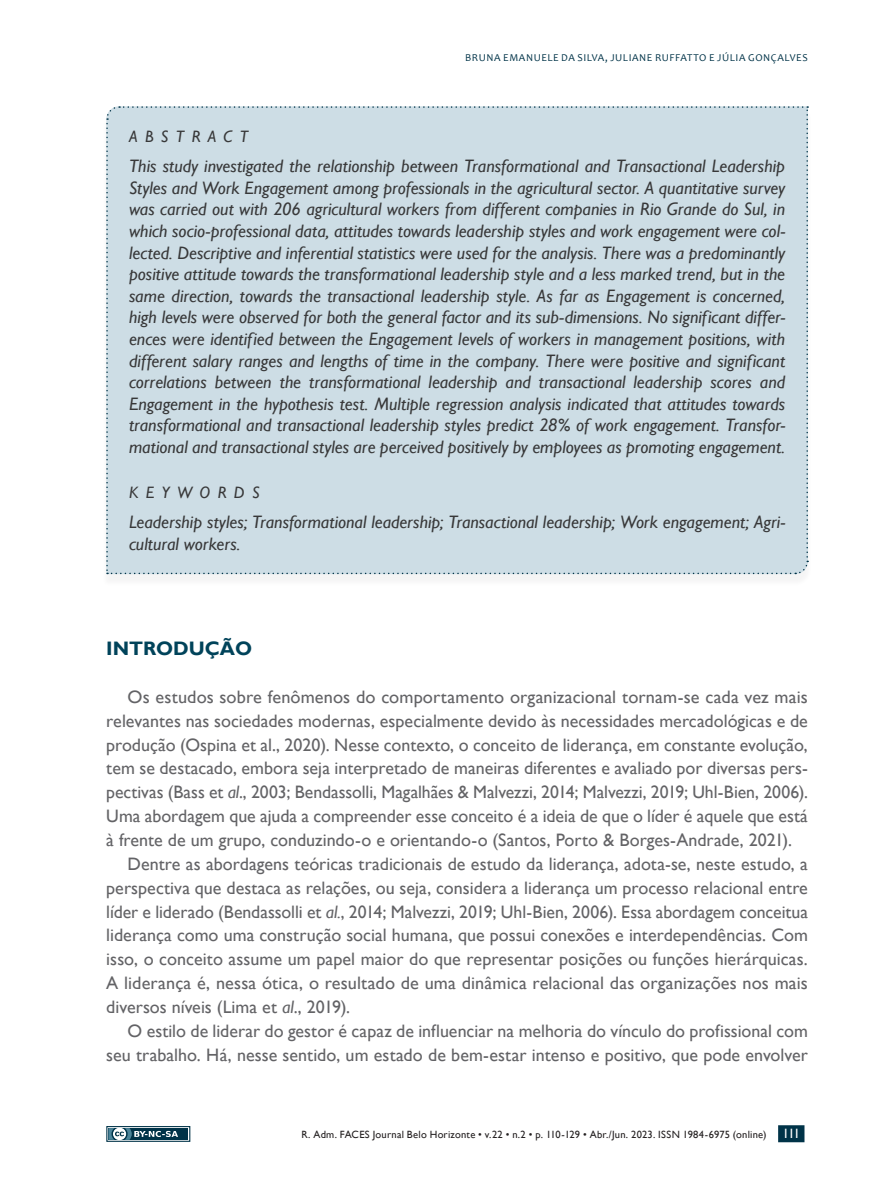
<style>
.page{position:relative;width:893px;height:1191px;background:#fff}
.page>*{position:absolute;margin:0;border:0;box-sizing:border-box;transform-origin:0 0}
.t1{font:700 19.5px "Gill Sans";color:#00435a}
.t2{font:italic 18px/21.6px "Gill Sans";color:#383839;text-align:justify}
.t3{font:18px "Gill Sans";color:#636366}
.t4{font:italic 16.5px "Gill Sans";letter-spacing:.45em;color:#383839}
.t5{font:10.5px "Gill Sans";letter-spacing:.02em;color:#231f20}
.t6{font:10.5px "Candara";letter-spacing:.05em;color:#003348}
.s1{font-style:italic}
.s2{font-size:13.5px;color:#fff}
</style>
<div class="page">
<svg style="left:106px;top:1126px;width:84px;height:15px"></svg>
<div style="left:108px;top:1128px;width:80px;height:11px;background:#003348"></div>
<svg style="left:108px;top:1128px;width:70px;height:11px"></svg>
<div style="left:778px;top:1125px;width:26px;height:17px;background:#003348"></div>
<div style="left:101px;top:110px;width:712px;height:477px;background:#f9f9f9"></div>
<div style="left:106px;top:106px;width:703px;height:468px;background:#cddde5"></div>
<p class="t6" style="left:465px;top:51px;width:337px">BRUNA EMANUELE DA SILVA, JULIANE RUFFATTO E JÚLIA GONÇALVES</p>
<p class="t4" style="left:129px;top:127px;width:121px">ABSTRACT</p>
<p class="t2" style="left:129px;top:155px;width:658px">This study investigated the relationship between Transformational and Transactional Leadership Styles and Work Engagement among professionals in the agricultural sector. A quantitative survey was carried out with 206 agricultural workers from different companies in Rio Grande do Sul, in which socio-professional data, attitudes towards leadership styles and work engagement were col&shy;lected. Descriptive and inferential statistics were used for the analysis. There was a predominantly positive attitude towards the transformational leadership style and a less marked trend, but in the same direction, towards the transactional leadership style. As far as Engagement is concerned, high levels were observed for both the general factor and its sub-dimensions. No significant differ&shy;ences were identified between the Engagement levels of workers in management positions, with different salary ranges and lengths of time in the company. There were positive and significant correlations between the transformational leadership and transactional leadership scores and Engagement in the hypothesis test. Multiple regression analysis indicated that attitudes towards transformational and transactional leadership styles predict 28% of work engagement. Transfor&shy;mational and transactional styles are perceived positively by employees as promoting engagement.</p>
<p class="t4" style="left:129px;top:483px;width:132px">KEYWORDS</p>
<p class="t2" style="left:129px;top:512px;width:658px">Leadership styles; Transformational leadership; Transactional leadership; Work engagement; Agri&shy;cultural workers.</p>
<p class="t1" style="left:106px;top:637px;width:147px">INTRODUÇÃO</p>
<p class="t3" style="left:128px;top:686px;width:682px">Os estudos sobre fenômenos do comportamento organizacional tornam-se cada vez mais</p>
<p class="t3" style="left:106px;top:710px;width:703px">relevantes nas sociedades modernas, especialmente devido às necessidades mercadológicas e de</p>
<p class="t3" style="left:106px;top:734px;width:703px">produção (Ospina et al., 2020). Nesse contexto, o conceito de liderança, em constante evolução,</p>
<p class="t3" style="left:106px;top:758px;width:703px">tem se destacado, embora seja interpretado de maneiras diferentes e avaliado por diversas pers-</p>
<p class="t3" style="left:106px;top:781px;width:703px">pectivas (Bass et <span class="s1">al</span>., 2003; Bendassolli, Magalhães &amp; Malvezzi, 2014; Malvezzi, 2019; Uhl-Bien, 2006).</p>
<p class="t3" style="left:106px;top:805px;width:703px">Uma abordagem que ajuda a compreender esse conceito é a ideia de que o líder é aquele que está</p>
<p class="t3" style="left:106px;top:829px;width:687px">à frente de um grupo, conduzindo-o e orientando-o (Santos, Porto &amp; Borges-Andrade, 2021).</p>
<p class="t3" style="left:128px;top:853px;width:682px">Dentre as abordagens teóricas tradicionais de estudo da liderança, adota-se, neste estudo, a</p>
<p class="t3" style="left:106px;top:877px;width:703px">perspectiva que destaca as relações, ou seja, considera a liderança um processo relacional entre</p>
<p class="t3" style="left:106px;top:901px;width:703px">líder e liderado (Bendassolli et <span class="s1">al.</span>, 2014; Malvezzi, 2019; Uhl-Bien, 2006). Essa abordagem conceitua</p>
<p class="t3" style="left:106px;top:925px;width:703px">liderança como uma construção social humana, que possui conexões e interdependências. Com</p>
<p class="t3" style="left:106px;top:948px;width:703px">isso, o conceito assume um papel maior do que representar posições ou funções hierárquicas.</p>
<p class="t3" style="left:106px;top:972px;width:703px">A liderança é, nessa ótica, o resultado de uma dinâmica relacional das organizações nos mais</p>
<p class="t3" style="left:106px;top:996px;width:245px">diversos níveis (Lima et <span class="s1">al</span>., 2019).</p>
<p class="t3" style="left:128px;top:1020px;width:682px">O estilo de liderar do gestor é capaz de influenciar na melhoria do vínculo do profissional com</p>
<p class="t3" style="left:106px;top:1044px;width:703px">seu trabalho. Há, nesse sentido, um estado de bem-estar intenso e positivo, que pode envolver</p>
<p class="t5" style="left:301px;top:1128px;width:500px">R. Adm. FACES Journal Belo Horizonte • v.22 • n.2 • p. 110-129 • Abr./Jun. 2023. ISSN 1984-6975 (online) <span class="s2">111</span></p>
</div>
